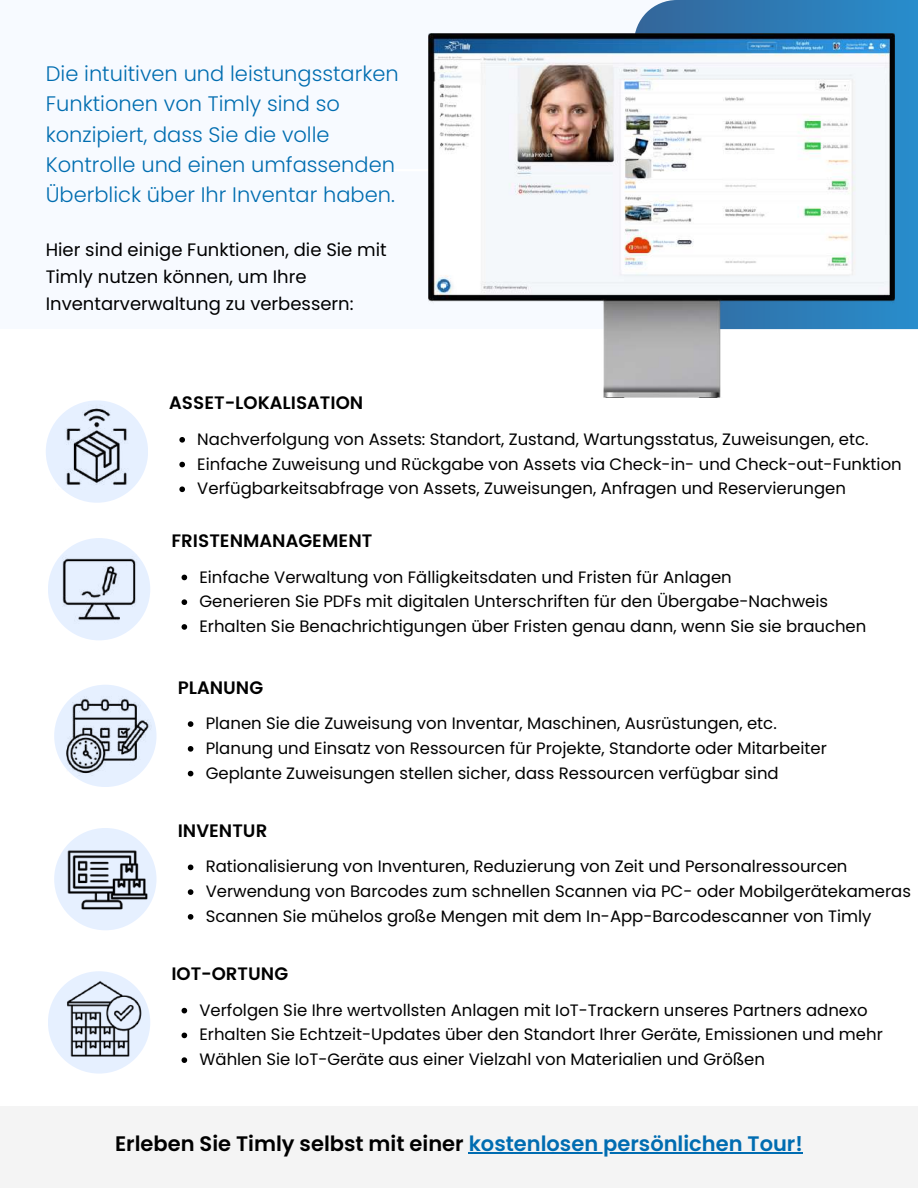
<style>
.page{position:relative;width:918px;height:1188px;background:#fff}
.page>*{position:absolute;margin:0;border:0;box-sizing:border-box;transform-origin:0 0}
.t1{font:300 21px/30.3px "Poppins";color:#006db0}
.t2{font:600 21px "Poppins";color:#000}
.t3{font:18px/27px "Poppins";color:#000}
.t4{font:600 18px "Poppins";color:#000}
.t5{font:16.5px/24.8px "Poppins";color:#000}
.s1{color:#006cb1}
</style>
<div class="page">
<svg style="left:428px;top:0;width:490px;height:329px"></svg>
<hr style="left:333px;top:169px;width:194px;height:2px;background:#fff">
<div style="left:46px;top:400px;width:102px;height:103px;background:#e6f0ff;border-radius:50%"></div>
<img style="left:48px;top:405px;width:98px;height:84px">
<div style="left:48px;top:538px;width:102px;height:102px;background:#e6f0ff;border-radius:50%"></div>
<img style="left:48px;top:554px;width:102px;height:69px">
<div style="left:54px;top:685px;width:103px;height:102px;background:#e6f0ff;border-radius:50%"></div>
<img style="left:54px;top:697px;width:103px;height:80px">
<div style="left:54px;top:828px;width:103px;height:102px;background:#e6f0ff;border-radius:50%"></div>
<img style="left:63px;top:847px;width:87px;height:63px">
<div style="left:48px;top:971px;width:102px;height:103px;background:#e6f0ff;border-radius:50%"></div>
<img style="left:67px;top:980px;width:76px;height:77px">
<div style="left:0;top:1106px;width:918px;height:82px;background:#f4f4f4"></div>
<img style="left:429px;top:33px;width:465px;height:365px">
<svg style="left:179px;top:437px;width:6px;height:6px"></svg>
<svg style="left:179px;top:462px;width:6px;height:5px"></svg>
<svg style="left:179px;top:486px;width:6px;height:6px"></svg>
<svg style="left:182px;top:575px;width:5px;height:5px"></svg>
<svg style="left:182px;top:599px;width:5px;height:6px"></svg>
<svg style="left:182px;top:624px;width:5px;height:6px"></svg>
<svg style="left:188px;top:721px;width:5px;height:6px"></svg>
<svg style="left:188px;top:746px;width:5px;height:6px"></svg>
<svg style="left:188px;top:771px;width:5px;height:5px"></svg>
<svg style="left:188px;top:865px;width:5px;height:5px"></svg>
<svg style="left:188px;top:889px;width:5px;height:6px"></svg>
<svg style="left:188px;top:914px;width:5px;height:6px"></svg>
<svg style="left:182px;top:1008px;width:5px;height:5px"></svg>
<svg style="left:182px;top:1033px;width:5px;height:5px"></svg>
<svg style="left:182px;top:1057px;width:5px;height:6px"></svg>
<hr style="left:469px;top:1153px;width:334px;height:1px;background:#006cb1">
<p class="t1" style="left:46px;top:58px;width:355px">Die intuitiven und leistungsstarken Funktionen von Timly sind so konzipiert, dass Sie die volle Kontrolle und einen umfassenden Überblick über Ihr Inventar haben.</p>
<p class="t3" style="left:46px;top:237px;width:343px">Hier sind einige Funktionen, die Sie mit<br>Timly nutzen können, um Ihre<br>Inventarverwaltung zu verbessern:</p>
<p class="t4" style="left:169px;top:393px;width:196px">ASSET-LOKALISATION</p>
<p class="t5" style="left:197px;top:427px;width:706px">Nachverfolgung von Assets: Standort, Zustand, Wartungsstatus, Zuweisungen, etc.<br>Einfache Zuweisung und Rückgabe von Assets via Check-in- und Check-out-Funktion<br>Verfügbarkeitsabfrage von Assets, Zuweisungen, Anfragen und Reservierungen</p>
<p class="t4" style="left:171px;top:530px;width:202px">FRISTENMANAGEMENT</p>
<p class="t5" style="left:199px;top:564px;width:668px">Einfache Verwaltung von Fälligkeitsdaten und Fristen für Anlagen<br>Generieren Sie PDFs mit digitalen Unterschriften für den Übergabe-Nachweis<br>Erhalten Sie Benachrichtigungen über Fristen genau dann, wenn Sie sie brauchen</p>
<p class="t4" style="left:178px;top:677px;width:87px">PLANUNG</p>
<p class="t5" style="left:206px;top:711px;width:623px">Planen Sie die Zuweisung von Inventar, Maschinen, Ausrüstungen, etc.<br>Planung und Einsatz von Ressourcen für Projekte, Standorte oder Mitarbeiter<br>Geplante Zuweisungen stellen sicher, dass Ressourcen verfügbar sind</p>
<p class="t4" style="left:178px;top:820px;width:91px">INVENTUR</p>
<p class="t5" style="left:206px;top:854px;width:707px">Rationalisierung von Inventuren, Reduzierung von Zeit und Personalressourcen<br>Verwendung von Barcodes zum schnellen Scannen via PC- oder Mobilgerätekameras<br>Scannen Sie mühelos große Mengen mit dem In-App-Barcodescanner von Timly</p>
<p class="t4" style="left:171px;top:963px;width:118px">IOT-ORTUNG</p>
<p class="t5" style="left:199px;top:998px;width:685px">Verfolgen Sie Ihre wertvollsten Anlagen mit IoT-Trackern unseres Partners adnexo<br>Erhalten Sie Echtzeit-Updates über den Standort Ihrer Geräte, Emissionen und mehr<br>Wählen Sie IoT-Geräte aus einer Vielzahl von Materialien und Größen</p>
<p class="t2" style="left:115px;top:1129px;width:689px">Erleben Sie Timly selbst mit einer <span class="s1">kostenlosen persönlichen Tour!</span></p>
</div>
